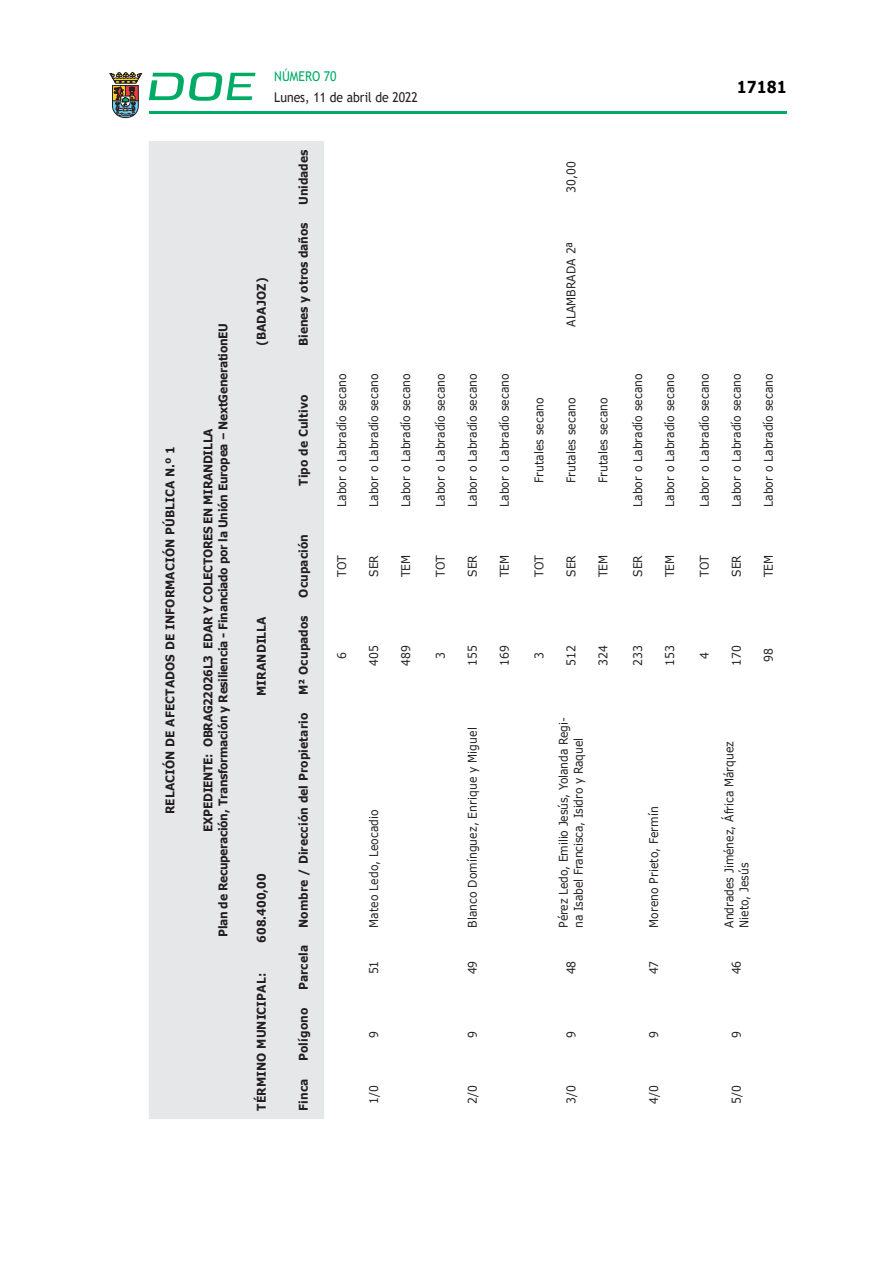
<style>
.page{position:relative;width:893px;height:1263px;background:#fff}
.page>*{position:absolute;margin:0;border:0;box-sizing:border-box;transform-origin:0 0}
.t1{font:700 16.5px "Verdana";color:#000;scale:.85 1}
.t2{font:13.5px "Trebuchet MS";color:#231f20;scale:.9 1}
.t3{font:13.5px "Trebuchet MS";color:#00ab67;scale:.9 1}
.CUERPO_DE_TEXTO{font:12px/15px "Verdana";letter-spacing:.005em;color:#231f20;scale:.9 1}
.CUERPO_DE_TEXTO-2{font:700 12px "Verdana";letter-spacing:-.01em;color:#231f20;scale:.9 1}
.CUERPO_DE_TEXTO-3{font:700 12px "Verdana";letter-spacing:-.03em;color:#231f20;scale:.9 1}
</style>
<div class="page">
<hr style="left:149px;top:111px;width:638px;height:3px;background:#00ab66">
<svg style="left:109px;top:72px;width:33px;height:46px"></svg>
<svg style="left:149px;top:72px;width:106px;height:29px"></svg>
<div style="left:149px;top:141px;width:175px;height:978px;background:#e6e7e9"></div>
<p class="CUERPO_DE_TEXTO-2" style="left:161px;top:814px;width:410px;rotate:-90deg">RELACIÓN DE AFECTADOS DE INFORMACIÓN PÚBLICA N.º 1</p>
<p class="CUERPO_DE_TEXTO-3" style="left:215px;top:937px;width:684px;rotate:-90deg">Plan de Recuperación, Transformación y Resiliencia - Financiado por la Unión Europea – NextGenerationEU</p>
<p class="CUERPO_DE_TEXTO-3" style="left:200px;top:831px;width:449px;rotate:-90deg">EXPEDIENTE: OBRAG22026L3 EDAR Y COLECTORES EN MIRANDILLA</p>
<p class="t3" style="left:274px;top:67px;width:71px">NÚMERO 70</p>
<p class="t2" style="left:274px;top:88px;width:161px">Lunes, 11 de abril de 2022</p>
<p class="CUERPO_DE_TEXTO-2" style="left:253px;top:346px;width:78px;rotate:-90deg">(BADAJOZ)</p>
<p class="CUERPO_DE_TEXTO-2" style="left:253px;top:696px;width:90px;rotate:-90deg">MIRANDILLA</p>
<p class="CUERPO_DE_TEXTO-2" style="left:253px;top:943px;width:79px;rotate:-90deg">608.400,00</p>
<p class="CUERPO_DE_TEXTO-2" style="left:253px;top:1110px;width:154px;rotate:-90deg">TÉRMINO MUNICIPAL:</p>
<p class="CUERPO_DE_TEXTO-2" style="left:295px;top:205px;width:63px;rotate:-90deg">Unidades</p>
<p class="CUERPO_DE_TEXTO-2" style="left:295px;top:346px;width:139px;rotate:-90deg">Bienes y otros daños</p>
<p class="CUERPO_DE_TEXTO-2" style="left:295px;top:486px;width:103px;rotate:-90deg">Tipo de Cultivo</p>
<p class="CUERPO_DE_TEXTO-2" style="left:295px;top:598px;width:72px;rotate:-90deg">Ocupación</p>
<p class="CUERPO_DE_TEXTO-2" style="left:295px;top:695px;width:91px;rotate:-90deg">M² Ocupados</p>
<p class="CUERPO_DE_TEXTO-2" style="left:295px;top:928px;width:240px;rotate:-90deg">Nombre / Dirección del Propietario</p>
<p class="CUERPO_DE_TEXTO-2" style="left:295px;top:990px;width:52px;rotate:-90deg">Parcela</p>
<p class="CUERPO_DE_TEXTO-2" style="left:295px;top:1061px;width:61px;rotate:-90deg">Polígono</p>
<p class="CUERPO_DE_TEXTO-2" style="left:295px;top:1110px;width:37px;rotate:-90deg">Finca</p>
<p class="CUERPO_DE_TEXTO" style="left:334px;top:507px;width:150px;rotate:-90deg">Labor o Labradío secano</p>
<p class="CUERPO_DE_TEXTO" style="left:366px;top:507px;width:150px;rotate:-90deg">Labor o Labradío secano</p>
<p class="CUERPO_DE_TEXTO" style="left:398px;top:507px;width:150px;rotate:-90deg">Labor o Labradío secano</p>
<p class="CUERPO_DE_TEXTO" style="left:334px;top:577px;width:25px;rotate:-90deg">TOT</p>
<p class="CUERPO_DE_TEXTO" style="left:366px;top:577px;width:26px;rotate:-90deg">SER</p>
<p class="CUERPO_DE_TEXTO" style="left:398px;top:577px;width:27px;rotate:-90deg">TEM</p>
<p class="CUERPO_DE_TEXTO" style="left:433px;top:507px;width:150px;rotate:-90deg">Labor o Labradío secano</p>
<p class="CUERPO_DE_TEXTO" style="left:465px;top:507px;width:150px;rotate:-90deg">Labor o Labradío secano</p>
<p class="CUERPO_DE_TEXTO" style="left:497px;top:507px;width:150px;rotate:-90deg">Labor o Labradío secano</p>
<p class="CUERPO_DE_TEXTO" style="left:433px;top:577px;width:25px;rotate:-90deg">TOT</p>
<p class="CUERPO_DE_TEXTO" style="left:465px;top:577px;width:26px;rotate:-90deg">SER</p>
<p class="CUERPO_DE_TEXTO" style="left:497px;top:577px;width:27px;rotate:-90deg">TEM</p>
<p class="CUERPO_DE_TEXTO" style="left:334px;top:659px;width:9px;rotate:-90deg">6</p>
<p class="CUERPO_DE_TEXTO" style="left:366px;top:666px;width:25px;rotate:-90deg">405</p>
<p class="CUERPO_DE_TEXTO" style="left:398px;top:666px;width:25px;rotate:-90deg">489</p>
<p class="CUERPO_DE_TEXTO" style="left:433px;top:659px;width:9px;rotate:-90deg">3</p>
<p class="CUERPO_DE_TEXTO" style="left:465px;top:666px;width:25px;rotate:-90deg">155</p>
<p class="CUERPO_DE_TEXTO" style="left:497px;top:666px;width:25px;rotate:-90deg">169</p>
<p class="CUERPO_DE_TEXTO" style="left:366px;top:928px;width:133px;rotate:-90deg">Mateo Ledo, Leocadio</p>
<p class="CUERPO_DE_TEXTO" style="left:465px;top:928px;width:224px;rotate:-90deg">Blanco Domínguez, Enrique y Miguel</p>
<p class="CUERPO_DE_TEXTO" style="left:366px;top:974px;width:17px;rotate:-90deg">51</p>
<p class="CUERPO_DE_TEXTO" style="left:465px;top:974px;width:17px;rotate:-90deg">49</p>
<p class="CUERPO_DE_TEXTO" style="left:366px;top:1038px;width:9px;rotate:-90deg">9</p>
<p class="CUERPO_DE_TEXTO" style="left:465px;top:1038px;width:9px;rotate:-90deg">9</p>
<p class="CUERPO_DE_TEXTO" style="left:366px;top:1104px;width:22px;rotate:-90deg">1/0</p>
<p class="CUERPO_DE_TEXTO" style="left:465px;top:1104px;width:22px;rotate:-90deg">2/0</p>
<h1 class="t1" style="left:737px;top:75px;width:60px">17181</h1>
<p class="CUERPO_DE_TEXTO" style="left:563px;top:193px;width:37px;rotate:-90deg">30,00</p>
<p class="CUERPO_DE_TEXTO" style="left:563px;top:327px;width:96px;rotate:-90deg">ALAMBRADA 2ª</p>
<p class="CUERPO_DE_TEXTO" style="left:531px;top:483px;width:97px;rotate:-90deg">Frutales secano</p>
<p class="CUERPO_DE_TEXTO" style="left:563px;top:483px;width:97px;rotate:-90deg">Frutales secano</p>
<p class="CUERPO_DE_TEXTO" style="left:595px;top:483px;width:97px;rotate:-90deg">Frutales secano</p>
<p class="CUERPO_DE_TEXTO" style="left:531px;top:577px;width:25px;rotate:-90deg">TOT</p>
<p class="CUERPO_DE_TEXTO" style="left:563px;top:577px;width:26px;rotate:-90deg">SER</p>
<p class="CUERPO_DE_TEXTO" style="left:595px;top:577px;width:27px;rotate:-90deg">TEM</p>
<p class="CUERPO_DE_TEXTO" style="left:630px;top:507px;width:150px;rotate:-90deg">Labor o Labradío secano</p>
<p class="CUERPO_DE_TEXTO" style="left:662px;top:507px;width:150px;rotate:-90deg">Labor o Labradío secano</p>
<p class="CUERPO_DE_TEXTO" style="left:630px;top:577px;width:26px;rotate:-90deg">SER</p>
<p class="CUERPO_DE_TEXTO" style="left:662px;top:577px;width:27px;rotate:-90deg">TEM</p>
<p class="CUERPO_DE_TEXTO" style="left:697px;top:507px;width:150px;rotate:-90deg">Labor o Labradío secano</p>
<p class="CUERPO_DE_TEXTO" style="left:729px;top:507px;width:150px;rotate:-90deg">Labor o Labradío secano</p>
<p class="CUERPO_DE_TEXTO" style="left:761px;top:507px;width:150px;rotate:-90deg">Labor o Labradío secano</p>
<p class="CUERPO_DE_TEXTO" style="left:697px;top:577px;width:25px;rotate:-90deg">TOT</p>
<p class="CUERPO_DE_TEXTO" style="left:729px;top:577px;width:26px;rotate:-90deg">SER</p>
<p class="CUERPO_DE_TEXTO" style="left:761px;top:577px;width:27px;rotate:-90deg">TEM</p>
<p class="CUERPO_DE_TEXTO" style="left:531px;top:659px;width:9px;rotate:-90deg">3</p>
<p class="CUERPO_DE_TEXTO" style="left:563px;top:666px;width:25px;rotate:-90deg">512</p>
<p class="CUERPO_DE_TEXTO" style="left:595px;top:666px;width:25px;rotate:-90deg">324</p>
<p class="CUERPO_DE_TEXTO" style="left:630px;top:666px;width:25px;rotate:-90deg">233</p>
<p class="CUERPO_DE_TEXTO" style="left:662px;top:666px;width:25px;rotate:-90deg">153</p>
<p class="CUERPO_DE_TEXTO" style="left:697px;top:659px;width:9px;rotate:-90deg">4</p>
<p class="CUERPO_DE_TEXTO" style="left:729px;top:666px;width:25px;rotate:-90deg">170</p>
<p class="CUERPO_DE_TEXTO" style="left:761px;top:662px;width:17px;rotate:-90deg">98</p>
<p class="CUERPO_DE_TEXTO" style="left:556px;top:928px;width:235px;rotate:-90deg">Pérez Ledo, Emilio Jesús, Yolanda Regi&shy;na Isabel Francisca, Isidro y Raquel</p>
<p class="CUERPO_DE_TEXTO" style="left:646px;top:928px;width:136px;rotate:-90deg">Moreno Prieto, Fermín</p>
<p class="CUERPO_DE_TEXTO" style="left:721px;top:928px;width:209px;rotate:-90deg">Andrades Jiménez, África Márquez<br>Nieto, Jesús</p>
<p class="CUERPO_DE_TEXTO" style="left:563px;top:974px;width:17px;rotate:-90deg">48</p>
<p class="CUERPO_DE_TEXTO" style="left:646px;top:974px;width:17px;rotate:-90deg">47</p>
<p class="CUERPO_DE_TEXTO" style="left:729px;top:974px;width:17px;rotate:-90deg">46</p>
<p class="CUERPO_DE_TEXTO" style="left:563px;top:1038px;width:9px;rotate:-90deg">9</p>
<p class="CUERPO_DE_TEXTO" style="left:646px;top:1038px;width:9px;rotate:-90deg">9</p>
<p class="CUERPO_DE_TEXTO" style="left:729px;top:1038px;width:9px;rotate:-90deg">9</p>
<p class="CUERPO_DE_TEXTO" style="left:563px;top:1104px;width:22px;rotate:-90deg">3/0</p>
<p class="CUERPO_DE_TEXTO" style="left:646px;top:1104px;width:22px;rotate:-90deg">4/0</p>
<p class="CUERPO_DE_TEXTO" style="left:729px;top:1104px;width:22px;rotate:-90deg">5/0</p>
</div>
